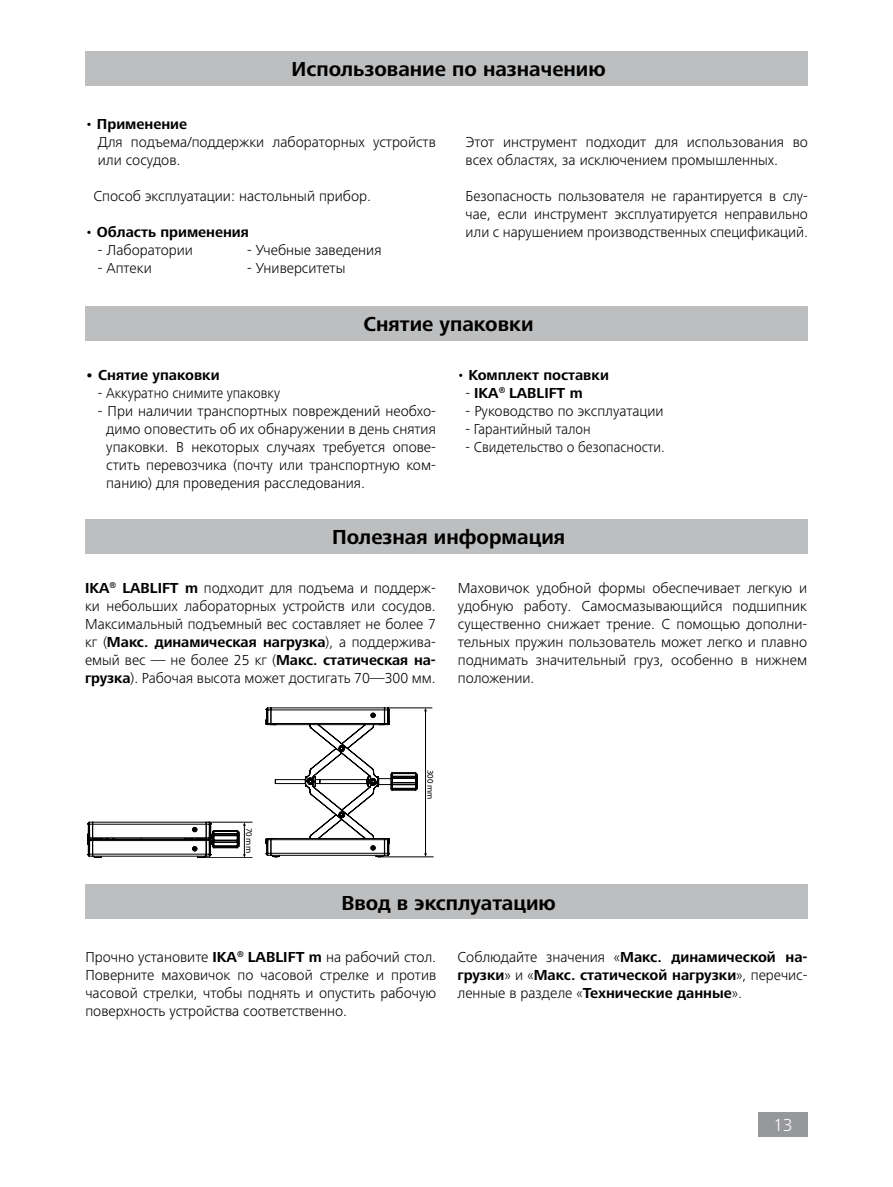
<style>
.page{position:relative;width:893px;height:1187px;background:#fff}
.page>*{position:absolute;margin:0;border:0;box-sizing:border-box;transform-origin:0 0}
.t1{font:700 21px "Frutiger Next IKA";color:#000}
.t2{font:300 18px "Frutiger Next IKA";color:#fff}
.t3{font:300 15px/18px "Frutiger Next IKA";color:#000;text-align:justify}
.t4{font:700 15px/18px "Frutiger Next IKA";color:#000;text-align:justify}
.t5{font:300 15px "Frutiger Next IKA";color:#000;scale:.94 1}
.t6{font:8.7px "Myriad Pro";color:#000}
.s1{font-weight:700}
.s2{font-weight:300}
</style>
<div class="page">
<div style="left:758px;top:1112px;width:50px;height:25px;background:#96989b"></div>
<div style="left:85px;top:51px;width:723px;height:34px;background:#bcbec0"></div>
<div style="left:85px;top:306px;width:723px;height:34px;background:#bcbec0"></div>
<div style="left:85px;top:519px;width:723px;height:34px;background:#bcbec0"></div>
<svg style="left:266px;top:707px;width:152px;height:150px"></svg>
<hr style="left:382px;top:856px;width:51px;height:1px;background:#000">
<hr style="left:388px;top:707px;width:44px;height:1px;background:#000">
<hr style="left:425px;top:710px;width:1px;height:144px;background:#000">
<hr style="left:200px;top:857px;width:52px;height:1px;background:#000">
<hr style="left:208px;top:822px;width:44px;height:1px;background:#000">
<svg style="left:88px;top:822px;width:158px;height:35px"></svg>
<div style="left:85px;top:884px;width:723px;height:34px;background:#bcbec0"></div>
<h1 class="t1" style="left:291px;top:57px;width:316px">Использование по назначению</h1>
<p class="t3" style="left:98px;top:115px;width:340px;text-align:left;text-indent:-13px">• <span class="s1">Применение<br></span>Для подъема/поддержки лабораторных устройств или сосудов.</p>
<p class="t3" style="left:94px;top:187px;width:279px">Способ эксплуатации: настольный прибор.</p>
<p class="t4" style="left:85px;top:224px;width:165px"><span class="s2">•</span> Область применения</p>
<p class="t3" style="left:98px;top:241px;width:97px">- Лаборатории</p>
<p class="t3" style="left:247px;top:241px;width:136px">- Учебные заведения</p>
<p class="t3" style="left:98px;top:259px;width:55px">- Аптеки</p>
<p class="t3" style="left:247px;top:259px;width:100px">- Университеты</p>
<p class="t3" style="left:466px;top:133px;width:344px">Этот инструмент подходит для использования во всех областях, за исключением промышленных.</p>
<p class="t3" style="left:466px;top:187px;width:344px">Безопасность пользователя не гарантируется в слу&shy;чае, если инструмент эксплуатируется неправильно или с нарушением производственных спецификаций.</p>
<h1 class="t1" style="left:364px;top:312px;width:172px">Снятие упаковки</h1>
<p class="t4" style="left:85px;top:366px;width:136px">• Снятие упаковки</p>
<p class="t5" style="left:98px;top:384px;width:195px">- Аккуратно снимите упаковку</p>
<p class="t3" style="left:106px;top:401px;width:331px;text-indent:-9px">- При наличии транспортных повреждений необхо&shy;димо оповестить об их обнаружении в день снятия упаковки. В некоторых случаях требуется опове&shy;стить перевозчика (почту или транспортную ком&shy;панию) для проведения расследования.</p>
<h1 class="t1" style="left:332px;top:525px;width:235px">Полезная информация</h1>
<p class="t3" style="left:85px;top:579px;width:352px"><span class="s1">IKA</span><sup>®</sup> <span class="s1">LABLIFT m</span> подходит для подъема и поддерж&shy;ки небольших лабораторных устройств или сосудов.<br>Максимальный подъемный вес составляет не более 7 кг (<span class="s1">Макс. динамическая нагрузка</span>), а поддержива&shy;емый вес — не более 25 кг (<span class="s1">Макс. статическая на&shy;грузка</span>). Рабочая высота может достигать 70—300 мм.</p>
<p class="t4" style="left:457px;top:366px;width:153px"><span class="s2">•</span> Комплект поставки</p>
<p class="t4" style="left:466px;top:384px;width:119px"><span class="s2">-</span> IKA<sup>®</sup> LABLIFT m</p>
<p class="t3" style="left:466px;top:401px;width:200px">- Руководство по эксплуатации</p>
<p class="t5" style="left:466px;top:420px;width:135px">- Гарантийный талон</p>
<p class="t5" style="left:466px;top:438px;width:213px">- Свидетельство о безопасности.</p>
<p class="t3" style="left:458px;top:579px;width:351px">Маховичок удобной формы обеспечивает легкую и удобную работу. Самосмазывающийся подшипник существенно снижает трение. С помощью дополни&shy;тельных пружин пользователь может легко и плавно поднимать значительный груз, особенно в нижнем положении.</p>
<p class="t6" style="left:254px;top:827px;width:27px;rotate:90deg">70 mm</p>
<p class="t6" style="left:436px;top:769px;width:31px;rotate:90deg">300 mm</p>
<h1 class="t1" style="left:341px;top:890px;width:216px">Ввод в эксплуатацию</h1>
<p class="t3" style="left:85px;top:947px;width:352px">Прочно установите <span class="s1">IKA</span><sup>®</sup> <span class="s1">LABLIFT m</span> на рабочий стол.<br>Поверните маховичок по часовой стрелке и против часовой стрелки, чтобы поднять и опустить рабочую поверхность устройства соответственно.</p>
<p class="t4" style="left:457px;top:948px;width:352px"><span class="s2">Соблюдайте значения «</span>Макс. динамической на&shy;грузки<span class="s2">» и «</span>Макс. статической нагрузки<span class="s2">», перечис&shy;ленные в разделе «</span>Технические данные<span class="s2">».</span></p>
<p class="t2" style="left:773px;top:1114px;width:21px">13</p>
</div>
